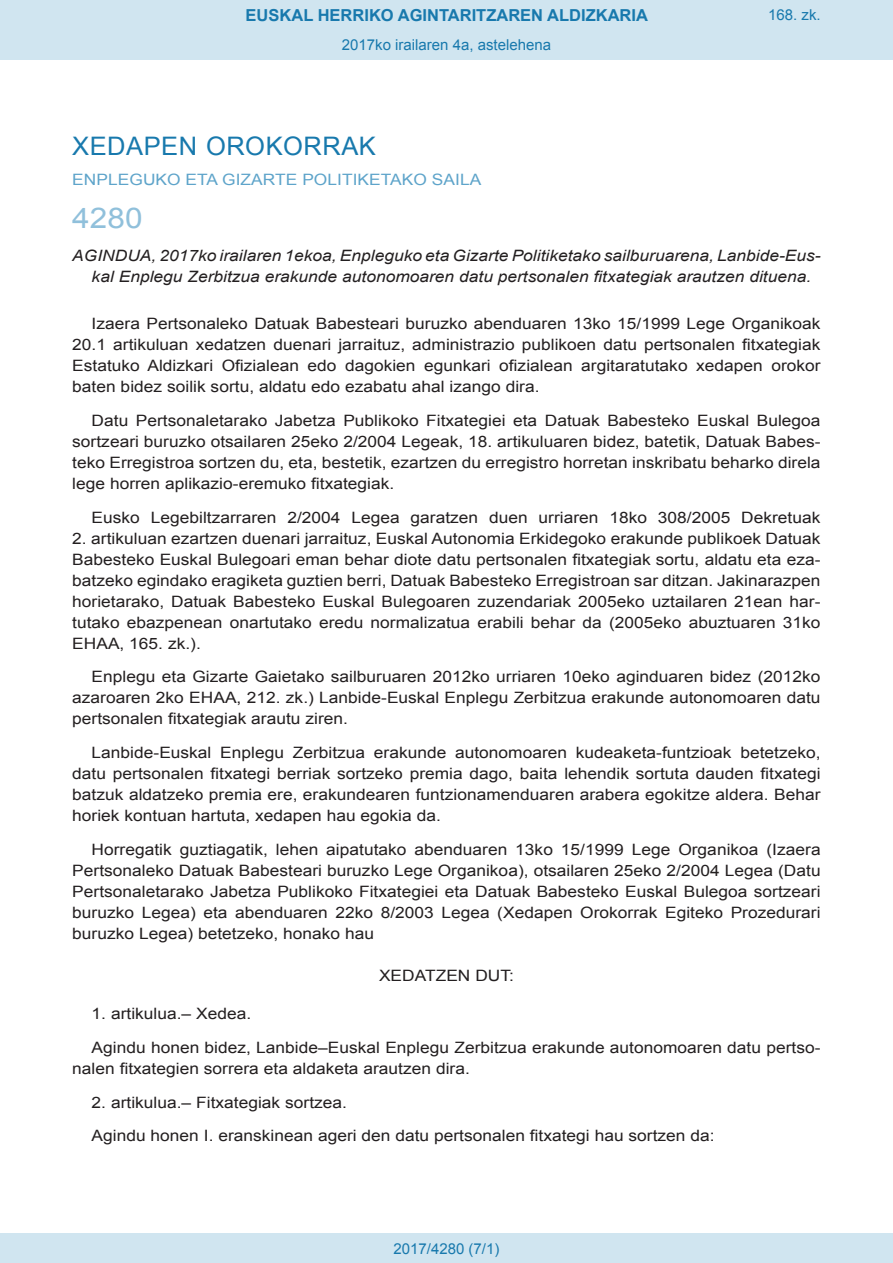
<style>
.page{position:relative;width:893px;height:1263px;background:#fff}
.page>*{position:absolute;margin:0;border:0;box-sizing:border-box;transform-origin:0 0}
.BOPVOrden{font:28.5px "Arial";color:#90c0db;scale:1.11 1}
.BOPVSeccion{font:25.5px "Arial";letter-spacing:.02em;color:#1879ad}
.t1{font:700 16.5px "Arial";color:#1879ad}
.BOPVDetalle{font:15.6px/21px "Arial";color:#231f20;text-align:justify;scale:1.11 1}
.BOPVTitulo{font:italic 15.6px/21px "Arial";color:#231f20;scale:1.11 1}
.BOPVOrganismo{font:15.6px "Arial";letter-spacing:.005em;color:#5ea4ca;scale:1.11 1}
.BOPVClave{font:15.6px "Arial";color:#231f20;scale:1.11 1}
.Paginacion_Centro{font:15px "Arial";color:#1879ad}
</style>
<div class="page">
<div style="left:0;top:0;width:893px;height:60px;background:#d0e5f0"></div>
<div style="left:0;top:1233px;width:893px;height:30px;background:#d0e5f0"></div>
<p class="t1" style="left:246px;top:4px;width:404px">EUSKAL HERRIKO AGINTARITZAREN ALDIZKARIA</p>
<p class="Paginacion_Centro" style="left:342px;top:35px;width:211px">2017ko irailaren 4a, astelehena</p>
<p class="Paginacion_Centro" style="left:768px;top:5px;width:54px">168. zk.</p>
<p class="BOPVSeccion" style="left:72px;top:129px;width:305px">XEDAPEN OROKORRAK</p>
<p class="BOPVOrganismo" style="left:72px;top:169px;width:370px">ENPLEGUKO ETA GIZARTE POLITIKETAKO SAILA</p>
<p class="BOPVOrden" style="left:72px;top:199px;width:65px">4280</p>
<p class="BOPVTitulo" style="left:92px;top:246px;width:658px;text-indent:-19px">AGINDUA, 2017ko irailaren 1ekoa, Enpleguko eta Gizarte Politiketako sailburuarena, Lanbide-Eus&shy;kal Enplegu Zerbitzua erakunde autonomoaren datu pertsonalen fitxategiak arautzen dituena.</p>
<p class="BOPVDetalle" style="left:72px;top:313px;width:676px;text-indent:19px">Izaera Pertsonaleko Datuak Babesteari buruzko abenduaren 13ko 15/1999 Lege Organikoak 20.1 artikuluan xedatzen duenari jarraituz, administrazio publikoen datu pertsonalen fitxategiak Estatuko Aldizkari Ofizialean edo dagokien egunkari ofizialean argitaratutako xedapen orokor baten bidez soilik sortu, aldatu edo ezabatu ahal izango dira.</p>
<p class="BOPVDetalle" style="left:72px;top:410px;width:676px;text-indent:19px">Datu Pertsonaletarako Jabetza Publikoko Fitxategiei eta Datuak Babesteko Euskal Bulegoa sortzeari buruzko otsailaren 25eko 2/2004 Legeak, 18. artikuluaren bidez, batetik, Datuak Babes&shy;teko Erregistroa sortzen du, eta, bestetik, ezartzen du erregistro horretan inskribatu beharko direla lege horren aplikazio-eremuko fitxategiak.</p>
<p class="BOPVDetalle" style="left:92px;top:507px;width:658px">Eusko Legebiltzarraren 2/2004 Legea garatzen duen urriaren 18ko 308/2005 Dekretuak</p>
<p class="BOPVDetalle" style="left:72px;top:528px;width:676px">2. artikuluan ezartzen duenari jarraituz, Euskal Autonomia Erkidegoko erakunde publikoek Datuak Babesteko Euskal Bulegoari eman behar diote datu pertsonalen fitxategiak sortu, aldatu eta eza&shy;batzeko egindako eragiketa guztien berri, Datuak Babesteko Erregistroan sar ditzan. Jakinarazpen horietarako, Datuak Babesteko Euskal Bulegoaren zuzendariak 2005eko uztailaren 21ean har&shy;tutako ebazpenean onartutako eredu normalizatua erabili behar da (2005eko abuztuaren 31ko EHAA, 165. zk.).</p>
<p class="BOPVDetalle" style="left:72px;top:666px;width:676px;text-indent:19px">Enplegu eta Gizarte Gaietako sailburuaren 2012ko urriaren 10eko aginduaren bidez (2012ko azaroaren 2ko EHAA, 212. zk.) Lanbide-Euskal Enplegu Zerbitzua erakunde autonomoaren datu pertsonalen fitxategiak arautu ziren.</p>
<p class="BOPVDetalle" style="left:72px;top:742px;width:676px;text-indent:19px">Lanbide-Euskal Enplegu Zerbitzua erakunde autonomoaren kudeaketa-funtzioak betetzeko, datu pertsonalen fitxategi berriak sortzeko premia dago, baita lehendik sortuta dauden fitxategi batzuk aldatzeko premia ere, erakundearen funtzionamenduaren arabera egokitze aldera. Behar horiek kontuan hartuta, xedapen hau egokia da.</p>
<p class="BOPVDetalle" style="left:72px;top:839px;width:676px;text-indent:19px">Horregatik guztiagatik, lehen aipatutako abenduaren 13ko 15/1999 Lege Organikoa (Izaera Pertsonaleko Datuak Babesteari buruzko Lege Organikoa), otsailaren 25eko 2/2004 Legea (Datu Pertsonaletarako Jabetza Publikoko Fitxategiei eta Datuak Babesteko Euskal Bulegoa sortzeari buruzko Legea) eta abenduaren 22ko 8/2003 Legea (Xedapen Orokorrak Egiteko Prozedurari buruzko Legea) betetzeko, honako hau</p>
<p class="BOPVClave" style="left:379px;top:965px;width:123px">XEDATZEN DUT:</p>
<p class="BOPVDetalle" style="left:92px;top:1003px;width:145px">1. artikulua.– Xedea.</p>
<p class="BOPVDetalle" style="left:72px;top:1037px;width:676px;text-indent:19px">Agindu honen bidez, Lanbide–Euskal Enplegu Zerbitzua erakunde autonomoaren datu pertso&shy;nalen fitxategien sorrera eta aldaketa arautzen dira.</p>
<p class="BOPVDetalle" style="left:92px;top:1092px;width:232px">2. artikulua.– Fitxategiak sortzea.</p>
<p class="BOPVDetalle" style="left:92px;top:1125px;width:563px">Agindu honen I. eranskinean ageri den datu pertsonalen fitxategi hau sortzen da:</p>
<p class="Paginacion_Centro" style="left:393px;top:1238px;width:107px">2017/4280 (7/1)</p>
</div>
